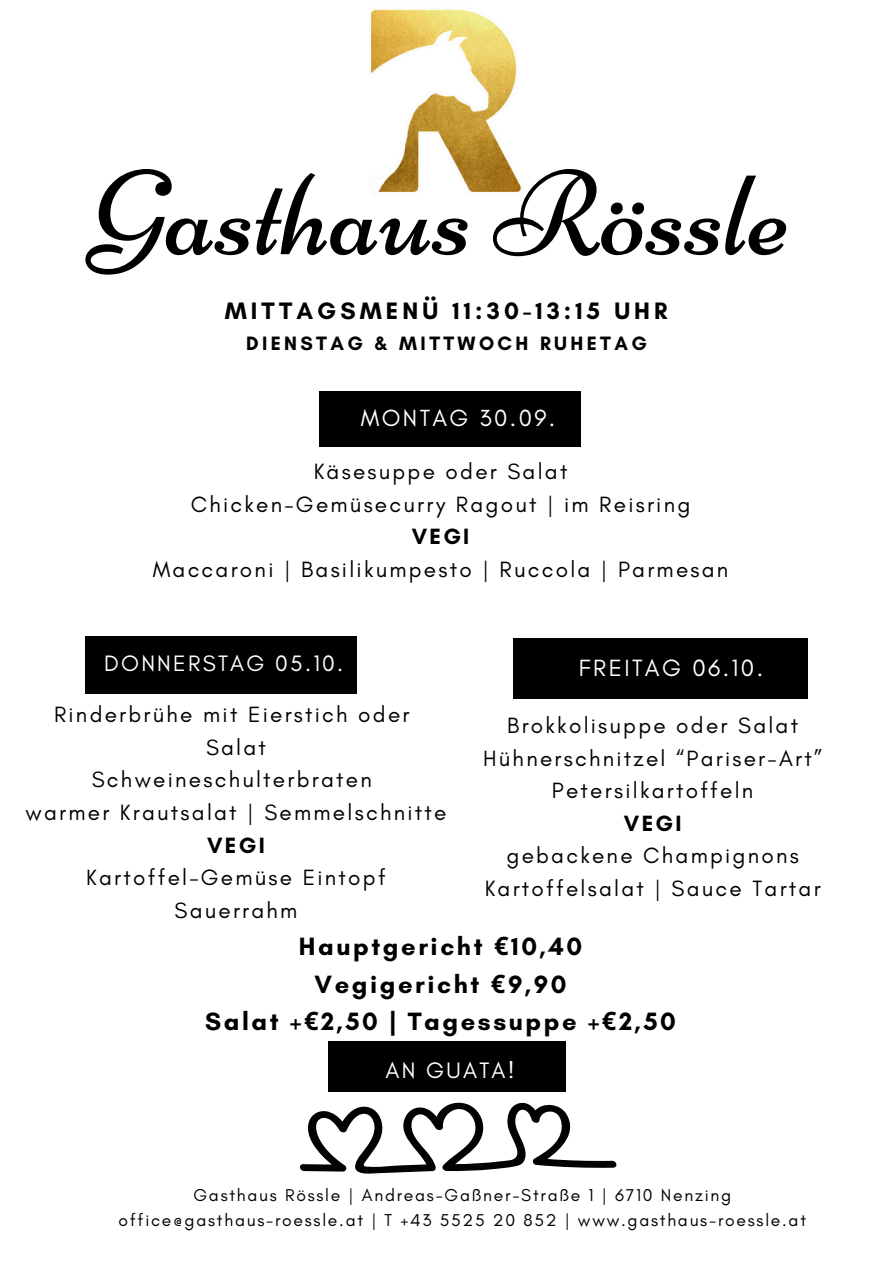
<style>
.page{position:relative;width:894px;height:1264px;background:#fff}
.page>*{position:absolute;margin:0;border:0;box-sizing:border-box;transform-origin:0 0}
.t1{font:120.9px "Niconne";color:#000}
.t2{font:700 25.5px/37.2px "Glacial Indifference";letter-spacing:.1em;color:#000;text-align:center}
.t3{font:700 24.15px "Glacial Indifference";letter-spacing:.17em;color:#000}
.t4{font:24px "Glacial Indifference";letter-spacing:.1em;color:#fff}
.t5{font:23.7px "Glacial Indifference";letter-spacing:.1em;color:#fff}
.t6{font:22.65px "Glacial Indifference";letter-spacing:.1em;color:#fff}
.t7{font:22.5px/32.7px "Glacial Indifference";letter-spacing:.1em;color:#000;text-align:center}
.t8{font:700 19.65px "Glacial Indifference";letter-spacing:.17em;color:#000}
.t9{font:17.4px "Glacial Indifference";letter-spacing:.1em;color:#000}
.s1{font-weight:700}
.s2{font-family:"Noto Sans"}
</style>
<div class="page">
<div style="left:319px;top:391px;width:261px;height:55px;background:#000"></div>
<div style="left:85px;top:636px;width:271px;height:57px;background:#000"></div>
<div style="left:512px;top:638px;width:295px;height:60px;background:#000"></div>
<div style="left:328px;top:1041px;width:237px;height:50px;background:#000"></div>
<svg style="left:300px;top:1102px;width:316px;height:71px"></svg>
<img style="left:370px;top:9px;width:152px;height:183px">
<p class="t1" style="left:91px;top:142px;width:700px">Gasthaus Rössle</p>
<h5 class="t3" style="left:225px;top:296px;width:444px">MITTAGSMENÜ 11:30-13:15 UHR</h5>
<h5 class="t8" style="left:246px;top:331px;width:402px">DIENSTAG &amp; MITTWOCH RUHETAG</h5>
<h1 class="t5" style="left:361px;top:403px;width:196px">MONTAG 30.09.</h1>
<h6 class="t7" style="left:153px;top:455px;width:577px">Käsesuppe oder Salat<br>Chicken-Gemüsecurry Ragout | im Reisring<br><span class="s1">VEGI<br></span>Maccaroni | Basilikumpesto | Ruccola | Parmesan</h6>
<h2 class="t6" style="left:104px;top:649px;width:240px">DONNERSTAG 05.10.</h2>
<p class="t4" style="left:578px;top:653px;width:185px">FREITAG 06.10.</p>
<h4 class="t7" style="left:26px;top:697px;width:422px">Rinderbrühe mit Eierstich oder<br>Salat<br>Schweineschulterbraten<br>warmer Krautsalat | Semmelschnitte<br><span class="s1">VEGI<br></span>Kartoffel-Gemüse Eintopf<br>Sauerrahm</h4>
<h6 class="t7" style="left:483px;top:708px;width:340px">Brokkolisuppe oder Salat<br>Hühnerschnitzel “Pariser-Art”<br>Petersilkartoffeln<br><span class="s1">VEGI<br></span>gebackene Champignons<br>Kartoffelsalat | Sauce Tartar</h6>
<h3 class="t2" style="left:205px;top:927px;width:472px">Hauptgericht <span class="s2">€</span>10,40<br>Vegigericht <span class="s2">€</span>9,90<br>Salat +<span class="s2">€</span>2,50 | Tagessuppe +<span class="s2">€</span>2,50</h3>
<p class="t6" style="left:385px;top:1056px;width:130px">AN GUATA!</p>
<h3 class="t9" style="left:193px;top:1184px;width:539px">Gasthaus Rössle | Andreas-Gaßner-Straße 1 | 6710 Nenzing</h3>
<h6 class="t9" style="left:118px;top:1209px;width:688px">office@gasthaus-roessle.at | T +43 5525 20 852 | www.gasthaus-roessle.at</h6>
</div>
